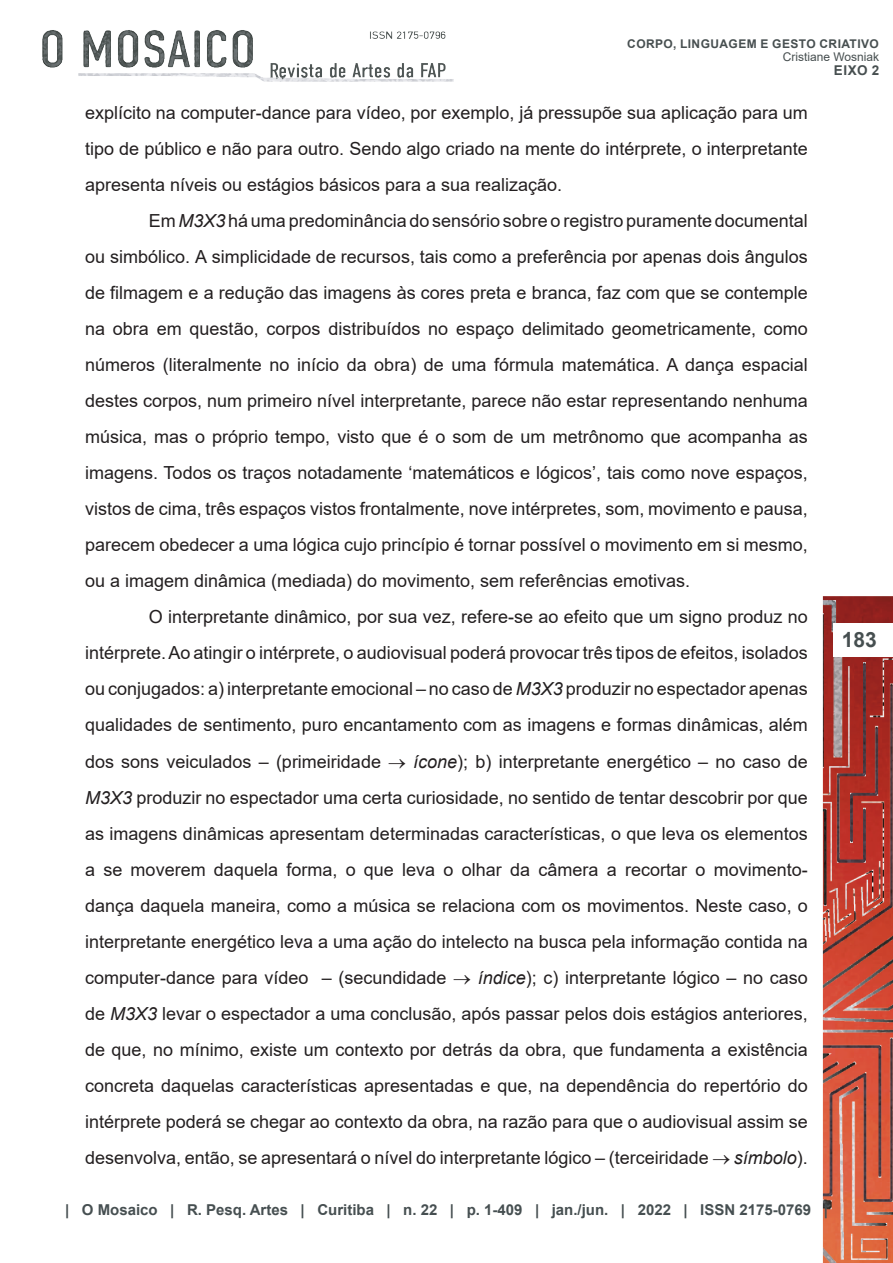
<style>
.page{position:relative;width:893px;height:1263px;background:#fff}
.page>*{position:absolute;margin:0;border:0;box-sizing:border-box;transform-origin:0 0}
.t1{font:700 21px "Arial";color:#464f50}
.Corpo{font:18px/36px "Arial";color:#231f20;text-align:justify}
.t2{font:700 15px "Arial";color:#464f51}
.t3{font:700 13.5px "Arial";color:#474f50}
.t4{font:700 12px "Arial";letter-spacing:.035em;color:#474f50}
.t5{font:12px "Arial";color:#474f50}
.s1{font-style:italic}
</style>
<div class="page">
<img style="left:42px;top:30px;width:851px;height:1233px">
<div style="left:833px;top:623px;width:60px;height:34px;background:#fff"></div>
<p class="t4" style="left:627px;top:35px;width:253px">CORPO, LINGUAGEM E GESTO CRIATIVO</p>
<p class="t5" style="left:783px;top:49px;width:98px">Cristiane Wosniak</p>
<p class="t3" style="left:834px;top:60px;width:47px">Eixo 2</p>
<p class="Corpo" style="left:85px;top:95px;width:724px">explícito na computer-dance para vídeo, por exemplo, já pressupõe sua aplicação para um tipo de público e não para outro. Sendo algo criado na mente do intérprete, o interpretante apresenta níveis ou estágios básicos para a sua realização.</p>
<p class="Corpo" style="left:85px;top:203px;width:724px;text-indent:64px">Em <span class="s1">M3X3</span> há uma predominância do sensório sobre o registro puramente documental ou simbólico. A simplicidade de recursos, tais como a preferência por apenas dois ângulos de filmagem e a redução das imagens às cores preta e branca, faz com que se contemple na obra em questão, corpos distribuídos no espaço delimitado geometricamente, como números (literalmente no início da obra) de uma fórmula matemática. A dança espacial destes corpos, num primeiro nível interpretante, parece não estar representando nenhuma música, mas o próprio tempo, visto que é o som de um metrônomo que acompanha as imagens. Todos os traços notadamente ‘matemáticos e lógicos’, tais como nove espaços, vistos de cima, três espaços vistos frontalmente, nove intérpretes, som, movimento e pausa, parecem obedecer a uma lógica cujo princípio é tornar possível o movimento em si mesmo, ou a imagem dinâmica (mediada) do movimento, sem referências emotivas.</p>
<p class="Corpo" style="left:85px;top:599px;width:724px;text-indent:64px">O interpretante dinâmico, por sua vez, refere-se ao efeito que um signo produz no intérprete. Ao atingir o intérprete, o audiovisual poderá provocar três tipos de efeitos, isolados ou conjugados: a) interpretante emocional – no caso de <span class="s1">M3X3</span> produzir no espectador apenas qualidades de sentimento, puro encantamento com as imagens e formas dinâmicas, além dos sons veiculados – (primeiridade → <span class="s1">ícone</span>); b) interpretante energético – no caso de <span class="s1">M3X3</span> produzir no espectador uma certa curiosidade, no sentido de tentar descobrir por que as imagens dinâmicas apresentam determinadas características, o que leva os elementos a se moverem daquela forma, o que leva o olhar da câmera a recortar o movimento&shy;dança daquela maneira, como a música se relaciona com os movimentos. Neste caso, o interpretante energético leva a uma ação do intelecto na busca pela informação contida na computer-dance para vídeo – (secundidade → <span class="s1">índice</span>); c) interpretante lógico – no caso de <span class="s1">M3X3</span> levar o espectador a uma conclusão, após passar pelos dois estágios anteriores, de que, no mínimo, existe um contexto por detrás da obra, que fundamenta a existência concreta daquelas características apresentadas e que, na dependência do repertório do intérprete poderá se chegar ao contexto da obra, na razão para que o audiovisual assim se desenvolva, então, se apresentará o nível do interpretante lógico – (terceiridade → <span class="s1">símbolo</span>).</p>
<p class="t2" style="left:65px;top:1199px;width:764px">| O Mosaico | R. Pesq. Artes | Curitiba | n. 22 | p. 1-409 | jan./jun. | 2022 | ISSN 2175-0769 |</p>
<p class="t1" style="left:842px;top:625px;width:37px">183</p>
</div>
